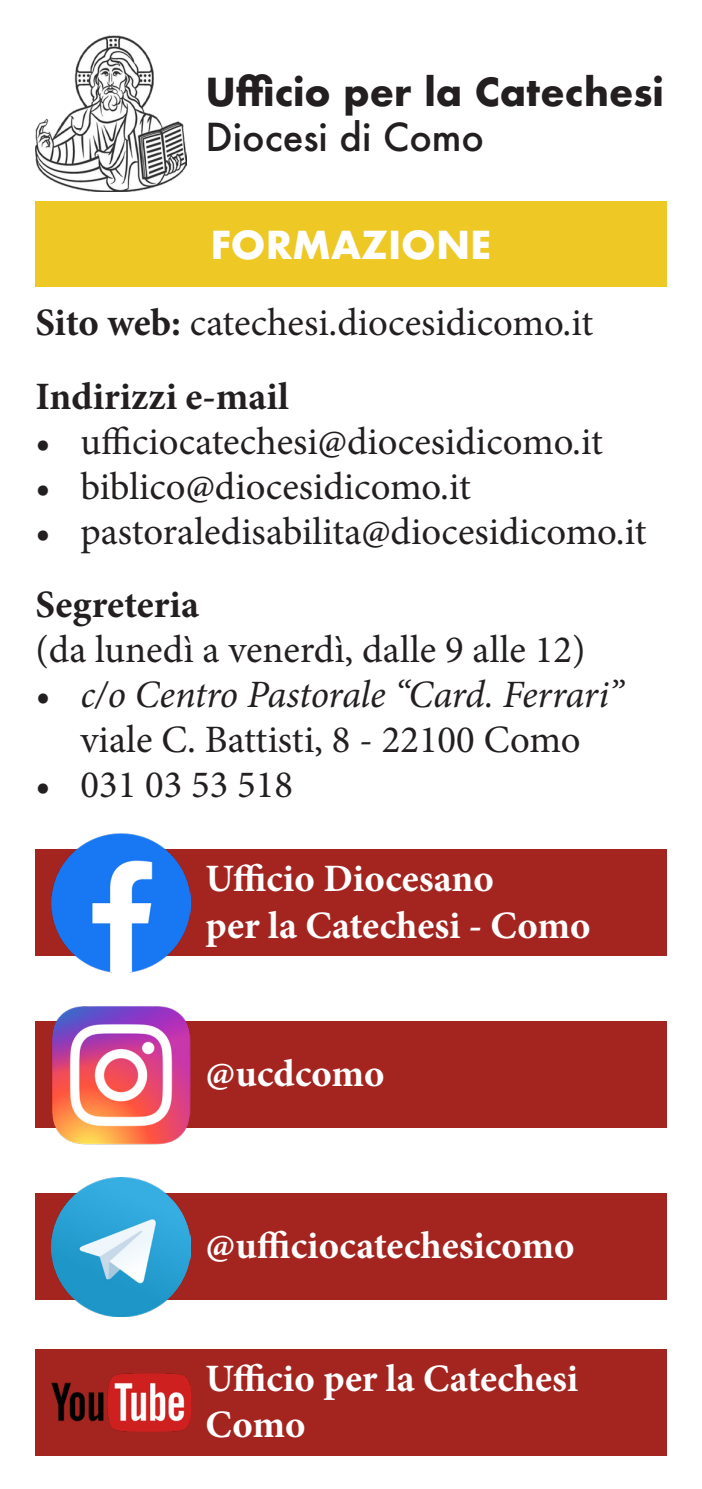
<style>
.page{position:relative;width:702px;height:1489px;background:#fff}
.page>*{position:absolute;margin:0;border:0;box-sizing:border-box;transform-origin:0 0}
.t1{font:38.75px/45px "Minion Pro";color:#231f20}
.t2{font:700 38.75px "Minion Pro";color:#fff}
.t3{font:italic 38.75px/45px "Minion Pro";letter-spacing:-.01em;color:#231f20;text-align:center}
.t4{font:700 38.75px "Minion Pro";color:#231f20}
.t5{font:700 37.5px "Futura";color:#231f20}
.t6{font:500 37.5px "Futura";color:#231f20}
.t7{font:700 37.5px "Futura";color:#fff}
.s1{font-weight:700}
.s2{font-style:normal}
</style>
<div class="page">
<div style="left:35px;top:849px;width:631px;height:107px;background:#a42520"></div>
<img style="left:51px;top:833px;width:139px;height:139px">
<div style="left:35px;top:1021px;width:631px;height:106px;background:#a42520"></div>
<img style="left:51px;top:1006px;width:139px;height:138px">
<div style="left:35px;top:1193px;width:631px;height:106px;background:#a42520"></div>
<img style="left:51px;top:1177px;width:139px;height:139px">
<img style="left:35px;top:35px;width:152px;height:156px">
<div style="left:35px;top:201px;width:631px;height:85px;background:#eec825"></div>
<div style="left:35px;top:1349px;width:631px;height:106px;background:#a42520"></div>
<img style="left:51px;top:1373px;width:139px;height:58px">
<p class="t5" style="left:206px;top:64px;width:459px">Ufficio per la Catechesi</p>
<p class="t6" style="left:206px;top:111px;width:280px">Diocesi di Como</p>
<p class="t7" style="left:210px;top:218px;width:282px">FORMAZIONE</p>
<p class="t1" style="left:35px;top:300px;width:559px"><span class="s1">Sito web:</span> catechesi.diocesidicomo.it</p>
<p class="t4" style="left:35px;top:369px;width:255px">Indirizzi e-mail</p>
<p class="t1" style="left:35px;top:419px;width:569px">• ufficiocatechesi@diocesidicomo.it</p>
<p class="t1" style="left:35px;top:464px;width:437px">• biblico@diocesidicomo.it</p>
<p class="t1" style="left:35px;top:509px;width:612px">• pastoraledisabilita@diocesidicomo.it</p>
<p class="t1" style="left:35px;top:582px;width:551px"><span class="s1">Segreteria<br></span>(da lunedì a venerdì, dalle 9 alle 12)</p>
<p class="t3" style="left:35px;top:672px;width:589px">• c/o Centro Pastorale “Card. Ferrari” <span class="s2">viale C. Battisti, 8 - 22100 Como</span></p>
<p class="t1" style="left:35px;top:762px;width:259px">• 031 03 53 518</p>
<p class="t2" style="left:206px;top:851px;width:290px">Ufficio Diocesano</p>
<p class="t2" style="left:206px;top:898px;width:386px">per la Catechesi - Como</p>
<p class="t2" style="left:206px;top:1046px;width:180px">@ucdcomo</p>
<p class="t2" style="left:206px;top:1218px;width:370px">@ufficiocatechesicomo</p>
<p class="t2" style="left:206px;top:1350px;width:374px">Ufficio per la Catechesi</p>
<p class="t2" style="left:206px;top:1397px;width:101px">Como</p>
</div>
